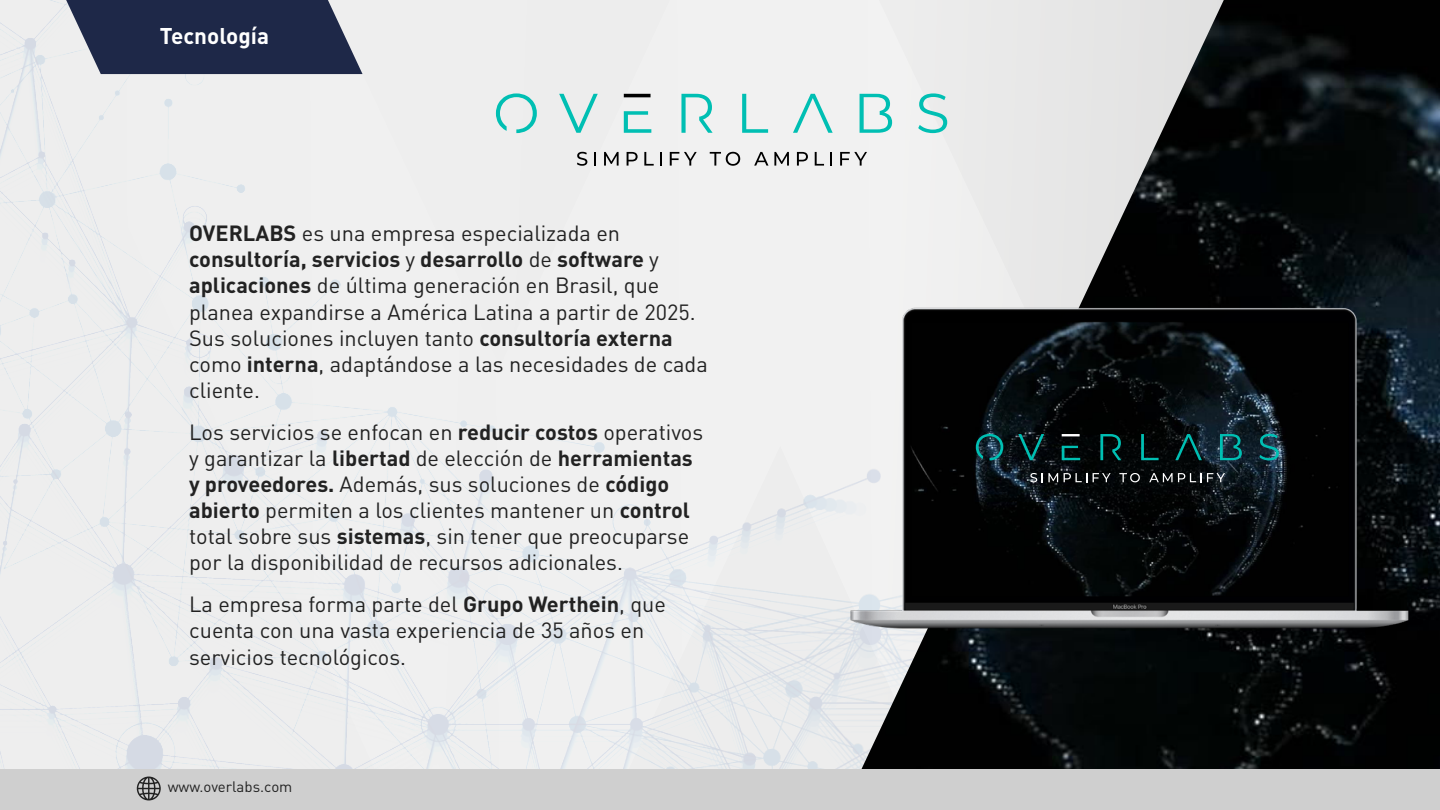
<style>
.page{position:relative;width:1440px;height:810px;background:#fff}
.page>*{position:absolute;margin:0;border:0;box-sizing:border-box;transform-origin:0 0}
.t1{font:700 22.5px "DIN Pro";color:#fff}
.t2{font:21.75px/26.1px "DIN Pro";color:#222}
.t3{font:15px "DIN Pro";color:#222}
.s1{font-weight:700}
</style>
<div class="page">
<div style="left:0;top:0;width:842px;height:770px;background:#efefef"></div>
<svg style="left:16px;top:0;width:347px;height:74px;background:#505870"></svg>
<img style="left:842px;top:0;width:598px;height:770px">
<svg style="left:559px;top:94px;width:39px;height:39px;background:#bae3e0"></svg>
<svg style="left:742px;top:94px;width:26px;height:39px"></svg>
<svg style="left:918px;top:93px;width:29px;height:40px"></svg>
<svg style="left:624px;top:94px;width:27px;height:3px"></svg>
<svg style="left:624px;top:111px;width:27px;height:22px"></svg>
<svg style="left:496px;top:93px;width:41px;height:40px;background:#b2e1de"></svg>
<svg style="left:681px;top:94px;width:32px;height:39px"></svg>
<svg style="left:793px;top:94px;width:40px;height:39px"></svg>
<svg style="left:860px;top:94px;width:32px;height:39px"></svg>
<svg style="left:577px;top:152px;width:10px;height:14px"></svg>
<svg style="left:594px;top:152px;width:2px;height:14px"></svg>
<svg style="left:604px;top:152px;width:15px;height:14px"></svg>
<svg style="left:627px;top:152px;width:11px;height:14px"></svg>
<svg style="left:644px;top:152px;width:10px;height:14px"></svg>
<svg style="left:660px;top:152px;width:2px;height:14px"></svg>
<svg style="left:670px;top:152px;width:27px;height:14px"></svg>
<svg style="left:710px;top:152px;width:30px;height:14px"></svg>
<svg style="left:754px;top:152px;width:14px;height:14px"></svg>
<svg style="left:774px;top:152px;width:15px;height:14px"></svg>
<svg style="left:797px;top:152px;width:11px;height:14px"></svg>
<svg style="left:815px;top:152px;width:9px;height:14px"></svg>
<svg style="left:830px;top:152px;width:2px;height:14px"></svg>
<svg style="left:840px;top:152px;width:27px;height:14px"></svg>
<img style="left:839px;top:279px;width:581px;height:359px">
<div style="left:0;top:770px;width:1440px;height:40px;background:#cfcfcf"></div>
<svg style="left:137px;top:777px;width:24px;height:24px"></svg>
<p class="t1" style="left:160px;top:20px;width:111px">Tecnología</p>
<p class="t2" style="left:189px;top:219px;width:520px"><span class="s1">OVERLABS</span> es una empresa especializada en <span class="s1">consultoría, servicios</span> y <span class="s1">desarrollo</span> de <span class="s1">software</span> y <span class="s1">aplicaciones</span> de última generación en Brasil, que planea expandirse a América Latina a partir de 2025.<br>Sus soluciones incluyen tanto <span class="s1">consultoría externa </span>como <span class="s1">interna</span>, adaptándose a las necesidades de cada cliente.</p>
<p class="t2" style="left:189px;top:418px;width:516px">Los servicios se enfocan en <span class="s1">reducir costos</span> operativos y garantizar la <span class="s1">libertad</span> de elección de <span class="s1">herramientas y proveedores.</span> Además, sus soluciones de <span class="s1">código abierto</span> permiten a los clientes mantener un <span class="s1">control </span>total sobre sus <span class="s1">sistemas</span>, sin tener que preocuparse por la disponibilidad de recursos adicionales.</p>
<p class="t2" style="left:189px;top:591px;width:478px">La empresa forma parte del <span class="s1">Grupo Werthein</span>, que cuenta con una vasta experiencia de 35 años en servicios tecnológicos.</p>
<p class="t3" style="left:168px;top:776px;width:126px">www.overlabs.com</p>
</div>
